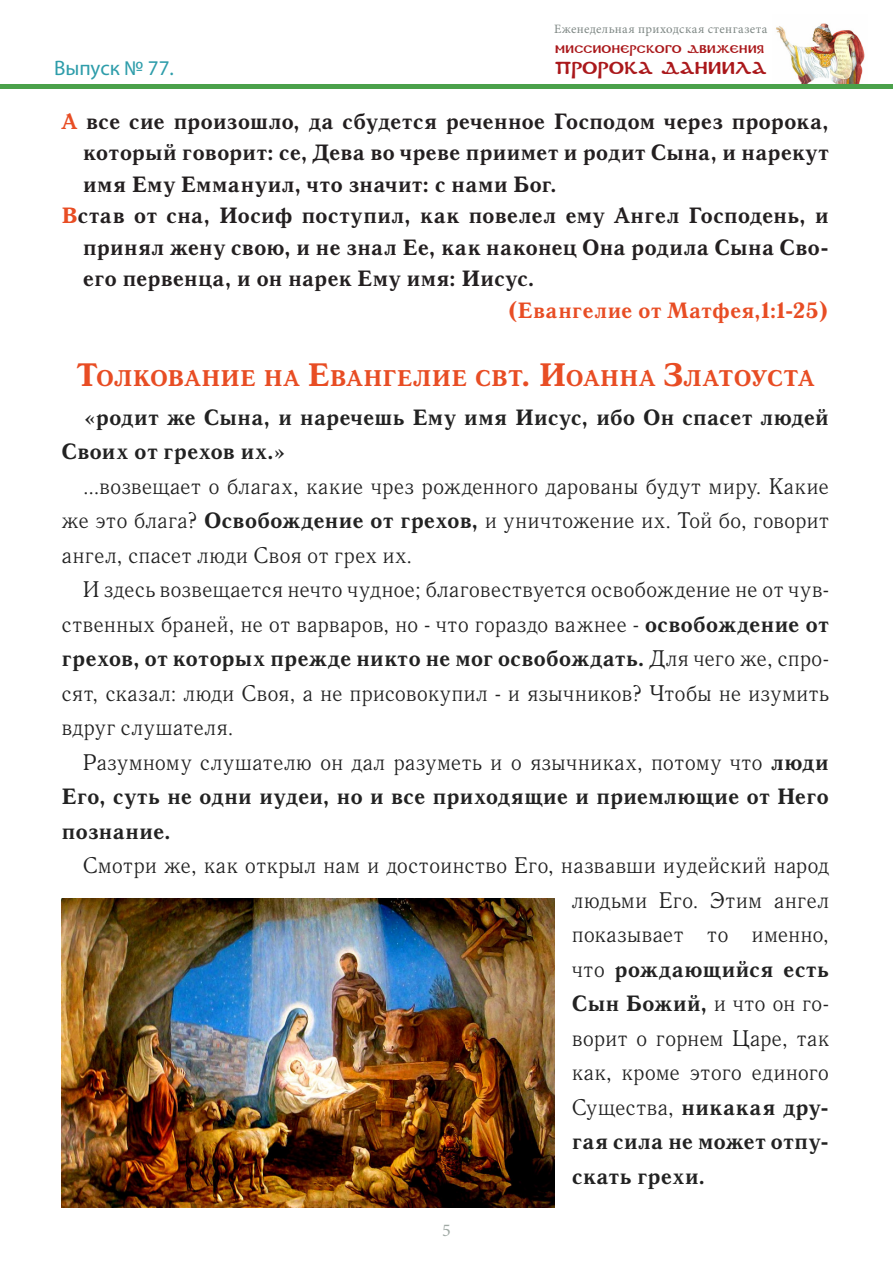
<style>
.page{position:relative;width:893px;height:1263px;background:#fff}
.page>*{position:absolute;margin:0;border:0;box-sizing:border-box;transform-origin:0 0}
.Заголовок_для_Св_Пис{font:700 23.1px "Quant Antiqua C";letter-spacing:.005em;color:#e84d24}
._2__Основной_текст{font:22.5px/34.5px "Quant Antiqua C";letter-spacing:-.005em;color:#222;text-align:justify}
.Св_Писание__текст{font:700 22.5px/31.5px "Quant Antiqua C";letter-spacing:-.01em;color:#231f20;text-align:justify}
._2__Основной_текст-2{font:700 22.5px/34.5px "Quant Antiqua C";letter-spacing:-.015em;color:#222}
.Св_Писание__текст-2{font:700 22.5px "Quant Antiqua C";letter-spacing:-.005em;color:#e84d24}
.t1{font:21px "Myriad Pro";color:#2e9daa}
.t2{font:18px "Minion Pro";color:#9fa9a4}
.t3{font:17.1px "DS Coptic";letter-spacing:.01em;color:#aa181b}
.t4{font:12.75px "Minion Pro";letter-spacing:.03em;color:#7f8885}
.t5{font:10.95px "DS Coptic";letter-spacing:.025em;color:#aa181b}
.s1{color:#e84d24}
.s2{font-size:33px}
.s3{font-weight:700}
.s4{font-weight:400}
</style>
<div class="page">
<img style="left:776px;top:23px;width:89px;height:61px">
<div style="left:0;top:84px;width:893px;height:5px;background:#4aa14a"></div>
<img style="left:62px;top:899px;width:493px;height:308px">
<p class="t1" style="left:54px;top:55px;width:121px">Выпуск № 77.</p>
<p class="t4" style="left:554px;top:21px;width:215px">Еженедельная приходская стенгазета</p>
<p class="t5" style="left:555px;top:42px;width:210px">Миссионерского движения</p>
<p class="t3" style="left:555px;top:57px;width:213px">ПРОРОКА ДАНИИЛА</p>
<p class="Св_Писание__текст" style="left:83px;top:106px;width:748px;text-indent:-21px"><span class="s1">А</span> все сие произошло, да сбудется реченное Господом через пророка, который говорит: се, Дева во чреве приимет и родит Сына, и нарекут имя Ему Еммануил, что значит: с нами Бог.</p>
<p class="Св_Писание__текст" style="left:83px;top:200px;width:748px;text-indent:-21px"><span class="s1">В</span>став от сна, Иосиф поступил, как повелел ему Ангел Господень, и принял жену свою, и не знал Ее, как наконец Она родила Сына Сво&shy;его первенца, и он нарек Ему имя: Иисус.</p>
<p class="Св_Писание__текст-2" style="left:507px;top:298px;width:324px">(Евангелие от Матфея,1:1-25)</p>
<p class="Заголовок_для_Св_Пис" style="left:77px;top:366px;width:739px"><span class="s2">Т</span>олкование на <span class="s2">Е</span>вангелие свт<span class="s2">. И</span>оанна <span class="s2">З</span>латоуста</p>
<p class="_2__Основной_текст-2" style="left:62px;top:400px;width:769px;text-indent:21px">«родит же Сына, и наречешь Ему имя Иисус, ибо Он спасет людей<br>Своих от грехов их.»</p>
<p class="_2__Основной_текст" style="left:62px;top:469px;width:769px;text-indent:21px">...возвещает о благах, какие чрез рожденного дарованы будут миру. Какие же это блага? <span class="s3">Освобождение от грехов,</span> и уничтожение их. Той бо, говорит ангел, спасет люди Своя от грех их.</p>
<p class="_2__Основной_текст" style="left:62px;top:573px;width:769px;text-indent:21px">И здесь возвещается нечто чудное; благовествуется освобождение не от чув&shy;ственных браней, не от варваров, но - что гораздо важнее - <span class="s3">освобождение от грехов, от которых прежде никто не мог освобождать.</span> Для чего же, спро&shy;сят, сказал: люди Своя, а не присовокупил - и язычников? Чтобы не изумить вдруг слушателя.</p>
<p class="_2__Основной_текст-2" style="left:62px;top:745px;width:769px;text-align:justify;text-indent:21px"><span class="s4">Разумному слушателю он дал разуметь и о язычниках, потому что</span> люди Его, суть не одни иудеи, но и все приходящие и приемлющие от Него познание.</p>
<p class="_2__Основной_текст" style="left:572px;top:849px;width:259px;text-indent:-489px">Смотри же, как открыл нам и достоинство Его, назвавши иудейский народ людьми Его. Этим ангел показывает то именно, что <span class="s3">рождающийся есть Сын Божий,</span> и что он го&shy;ворит о горнем Царе, так как, кроме этого единого Существа, <span class="s3">никакая дру&shy;гая сила не может отпу&shy;скать грехи.</span></p>
<p class="t2" style="left:442px;top:1218px;width:10px">5</p>
</div>
